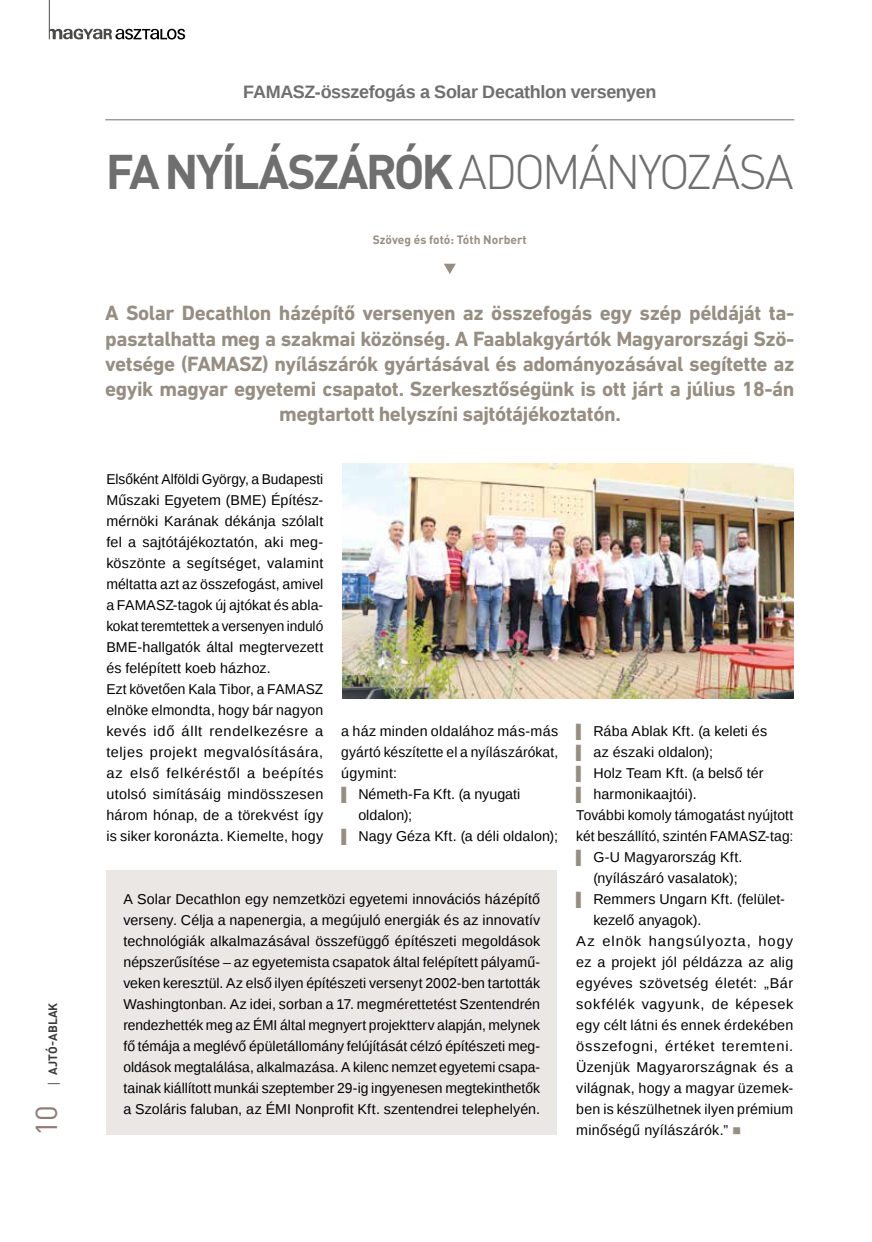
<style>
.page{position:relative;width:872px;height:1242px;background:#fff}
.page>*{position:absolute;margin:0;border:0;box-sizing:border-box;transform-origin:0 0}
.t1{font:700 48px "DIN Pro";letter-spacing:-.055em;color:#706f6f}
.t2{font:30px "DIN Pro";color:#907b77}
.t3{font:700 21px/25.2px "DIN Next LT Pro";letter-spacing:-.02em;color:#968e82;text-align:center}
.t4{font:700 18px "Liberation Sans";letter-spacing:-.02em;color:#706f6f}
.t5{font:14.25px/21px "Liberation Sans";letter-spacing:.015em;color:#000}
.t6{font:14.25px "Liberation Sans";letter-spacing:.05em;color:#000}
.t7{font:14.25px "Liberation Sans";letter-spacing:.035em;color:#000}
.t8{font:14.25px "Liberation Sans";letter-spacing:.045em;color:#000}
.t9{font:14.25px "Liberation Sans";letter-spacing:.06em;color:#000}
.t10{font:700 12px "DIN Pro";color:#968e82}
.t11{font:700 12px "DIN Pro";letter-spacing:.01em;color:#3c3c3b}
.s1{font-family:"Open Sans";font-weight:400}
.s2{font-weight:300}
.s3{font-size:13.5px;color:#968e82}
.s4{color:#968e82}
</style>
<div class="page">
<svg style="left:49px;top:29px;width:136px;height:11px"></svg>
<hr style="left:49px;top:0;width:1px;height:39px;background:#4a4a49">
<div style="left:106px;top:870px;width:451px;height:264px;background:#eae7e5"></div>
<hr style="left:105px;top:119px;width:689px;height:1px;background:#706f6f">
<svg style="left:444px;top:264px;width:12px;height:10px"></svg>
<img style="left:342px;top:463px;width:451px;height:235px">
<p class="t11" style="left:45px;top:1087px;width:86px;rotate:-90deg"><span class="s1">|</span> AJTÓ-ABLAK</p>
<h2 class="t2" style="left:26px;top:1136px;width:33px;rotate:-90deg">10</h2>
<p class="t4" style="left:243px;top:80px;width:414px">FAMASZ-összefogás a Solar Decathlon versenyen</p>
<h1 class="t1" style="left:106px;top:139px;width:689px">FA NYÍLÁSZÁRÓK <span class="s2">ADOMÁNYOZÁSA</span></h1>
<p class="t10" style="left:373px;top:232px;width:155px">Szöveg és fotó: Tóth Norbert</p>
<p class="t3" style="left:105px;top:300px;width:690px">A Solar Decathlon házépítő versenyen az összefogás egy szép példáját ta&shy;pasztalhatta meg a szakmai közönség. A Faablakgyártók Magyarországi Szö&shy;vetsége (FAMASZ) nyílászárók gyártásával és adományozásával segítette az egyik magyar egyetemi csapatot. Szerkesztőségünk is ott járt a július 18-án megtartott helyszíni sajtótájékoztatón.</p>
<p class="t5" style="left:106px;top:469px;width:218px">Elsőként Alföldi György, a Budapesti Műszaki Egyetem (BME) Építész&shy;mérnöki Karának dékánja szólalt fel a sajtótájékoztatón, aki meg&shy;köszönte a segítséget, valamint méltatta azt az összefogást, amivel a FAMASZ-tagok új ajtókat és abla&shy;kokat teremtettek a versenyen induló BME-hallgatók által megtervezett és felépített koeb házhoz.<br>Ezt követően Kala Tibor, a FAMASZ elnöke elmondta, hogy bár nagyon kevés idő állt rendelkezésre a teljes projekt megvalósítására, az első felkéréstől a beépítés utolsó simításáig mindösszesen három hónap, de a törekvést így is siker koronázta. Kiemelte, hogy</p>
<p class="t5" style="left:341px;top:721px;width:218px">a ház minden oldalához más-más</p>
<p class="t5" style="left:341px;top:742px;width:218px">gyártó készítette el a nyílászárókat,</p>
<p class="t5" style="left:341px;top:763px;width:57px">úgymint:</p>
<p class="t5" style="left:341px;top:784px;width:181px"><span class="s3">▌</span> Németh-Fa Kft. (a nyugati</p>
<p class="t5" style="left:358px;top:805px;width:55px">oldalon);</p>
<p class="t5" style="left:341px;top:826px;width:218px"><span class="s3">▌</span> Nagy Géza Kft. (a déli oldalon);</p>
<p class="t5" style="left:123px;top:889px;width:418px;text-align:justify">A Solar Decathlon egy nemzetközi egyetemi innovációs házépítő verseny. Célja a napenergia, a megújuló energiák és az innovatív technológiák alkalmazásával összefüggő építészeti megoldások népszerűsítése – az egyetemista csapatok által felépített pályamű&shy;veken keresztül. Az első ilyen építészeti versenyt 2002-ben tartották Washingtonban. Az idei, sorban a 17. megmérettetést Szentendrén rendezhették meg az ÉMI által megnyert projektterv alapján, melynek fő témája a meglévő épületállomány felújítását célzó építészeti meg&shy;oldások megtalálása, alkalmazása. A kilenc nemzet egyetemi csapa&shy;tainak kiállított munkái szeptember 29-ig ingyenesen megtekinthetők a Szoláris faluban, az ÉMI Nonprofit Kft. szentendrei telephelyén.</p>
<p class="t5" style="left:576px;top:721px;width:192px"><span class="s3">▌</span> Rába Ablak Kft. (a keleti és</p>
<p class="t5" style="left:576px;top:742px;width:138px"><span class="s3">▌</span> az északi oldalon);</p>
<p class="t5" style="left:576px;top:763px;width:189px"><span class="s3">▌</span> Holz Team Kft. (a belső tér</p>
<p class="t5" style="left:576px;top:784px;width:122px"><span class="s3">▌</span> harmonikaajtói).</p>
<p class="t5" style="left:576px;top:805px;width:218px">További komoly támogatást nyújtott</p>
<p class="t5" style="left:576px;top:826px;width:218px">két beszállító, szintén FAMASZ-tag:</p>
<p class="t5" style="left:576px;top:847px;width:168px"><span class="s3">▌</span> G-U Magyarország Kft.</p>
<p class="t5" style="left:593px;top:868px;width:146px">(nyílászáró vasalatok);</p>
<p class="t5" style="left:576px;top:889px;width:210px"><span class="s3">▌</span> Remmers Ungarn Kft. (felület-</p>
<p class="t5" style="left:593px;top:910px;width:110px">kezelő anyagok).</p>
<p class="t9" style="left:576px;top:933px;width:218px">Az elnök hangsúlyozta, hogy</p>
<p class="t5" style="left:576px;top:952px;width:218px">ez a projekt jól példázza az alig</p>
<p class="t7" style="left:576px;top:975px;width:218px">egyéves szövetség életét: „Bár</p>
<p class="t8" style="left:576px;top:996px;width:218px">sokfélék vagyunk, de képesek</p>
<p class="t5" style="left:576px;top:1015px;width:218px">egy célt látni és ennek érdekében</p>
<p class="t6" style="left:576px;top:1038px;width:218px">összefogni, értéket teremteni.</p>
<p class="t5" style="left:576px;top:1057px;width:218px">Üzenjük Magyarországnak és a</p>
<p class="t5" style="left:576px;top:1078px;width:218px">világnak, hogy a magyar üzemek-</p>
<p class="t5" style="left:576px;top:1099px;width:218px">ben is készülhetnek ilyen prémium</p>
<p class="t5" style="left:576px;top:1120px;width:166px">minőségű nyílászárók.” <span class="s4">■</span></p>
</div>
